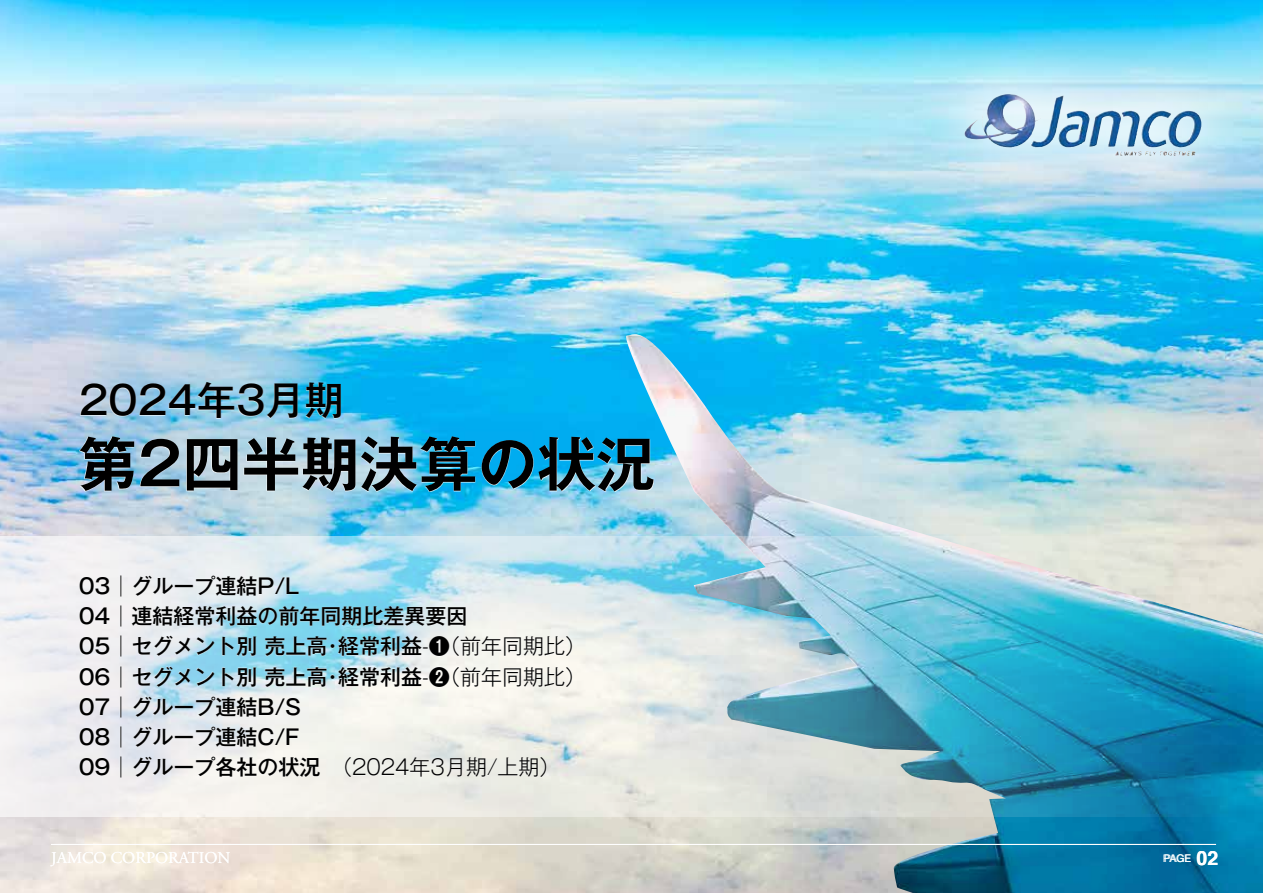
<style>
.page{position:relative;width:1263px;height:893px;background:#fff}
.page>*{position:absolute;margin:0;border:0;box-sizing:border-box;transform-origin:0 0}
.t1{font:700 58.5px "Gothic MB101 Pro De";letter-spacing:.01em;color:#000}
.t2{font:500 39px "Gothic MB101 Pro";color:#000}
.t3{font:500 21px/30px "Gothic MB101 Pro";color:#000}
.t4{font:300 21px "Gothic MB101 Pro";color:#000}
.t5{font:700 19.5px "Helvetica";color:#fff}
.t6{font:16.5px "Adobe Garamond Pro";color:#fff}
.t7{font:10.5px "Helvetica";color:#fff}
.s1{font-weight:500}
.s2{font-weight:300}
.s3{font-family:"Gothic MB101 Pro De";font-weight:700}
</style>
<div class="page">
<img style="left:0;top:0;width:1263px;height:893px">
<svg style="left:906px;top:34px;width:355px;height:184px;background:#a0daef"></svg>
<img style="left:964px;top:94px;width:74px;height:54px">
<img style="left:618px;top:334px;width:645px;height:559px">
<hr style="left:51px;top:844px;width:1165px;height:1px;background:#fff">
<img style="left:0;top:536px;width:1242px;height:280px">
<svg style="left:80px;top:382px;width:574px;height:110px"></svg>
<svg style="left:80px;top:576px;width:492px;height:201px"></svg>
<h2 class="t2" style="left:79px;top:368px;width:267px">2024年3月期</h2>
<h1 class="t1" style="left:79px;top:415px;width:578px">第2四半期決算の状況</h1>
<p class="t3" style="left:79px;top:569px;width:222px">03│グループ連結P L/</p>
<p class="t3" style="left:79px;top:599px;width:390px">04│連結経常利益の前年同期比差異要因</p>
<p class="t4" style="left:338px;top:629px;width:250px"><span class="s1">経常利益</span>-<span class="s1">❶</span>（前年同期比(</p>
<p class="t3" style="left:79px;top:629px;width:250px">05│セグメント別売上高</p>
<p class="t3" style="left:322px;top:629px;width:22px">・</p>
<p class="t3" style="left:79px;top:659px;width:483px">06│セグメント別売上高<br>07│グループ連結B S/<br>08│グループ連結C F/<br>09│グループ各社の状況<span class="s2">　（2024年3月期/上期(</span></p>
<p class="t4" style="left:338px;top:659px;width:250px"><span class="s1">経常利益</span>-<span class="s3">❷</span>（前年同期比(</p>
<p class="t3" style="left:322px;top:659px;width:22px">・</p>
<p class="t6" style="left:51px;top:848px;width:181px">JAMCO CORPORATION</p>
<p class="t5" style="left:1197px;top:842px;width:23px">02</p>
<p class="t7" style="left:1163px;top:850px;width:30px">PAGE</p>
</div>
